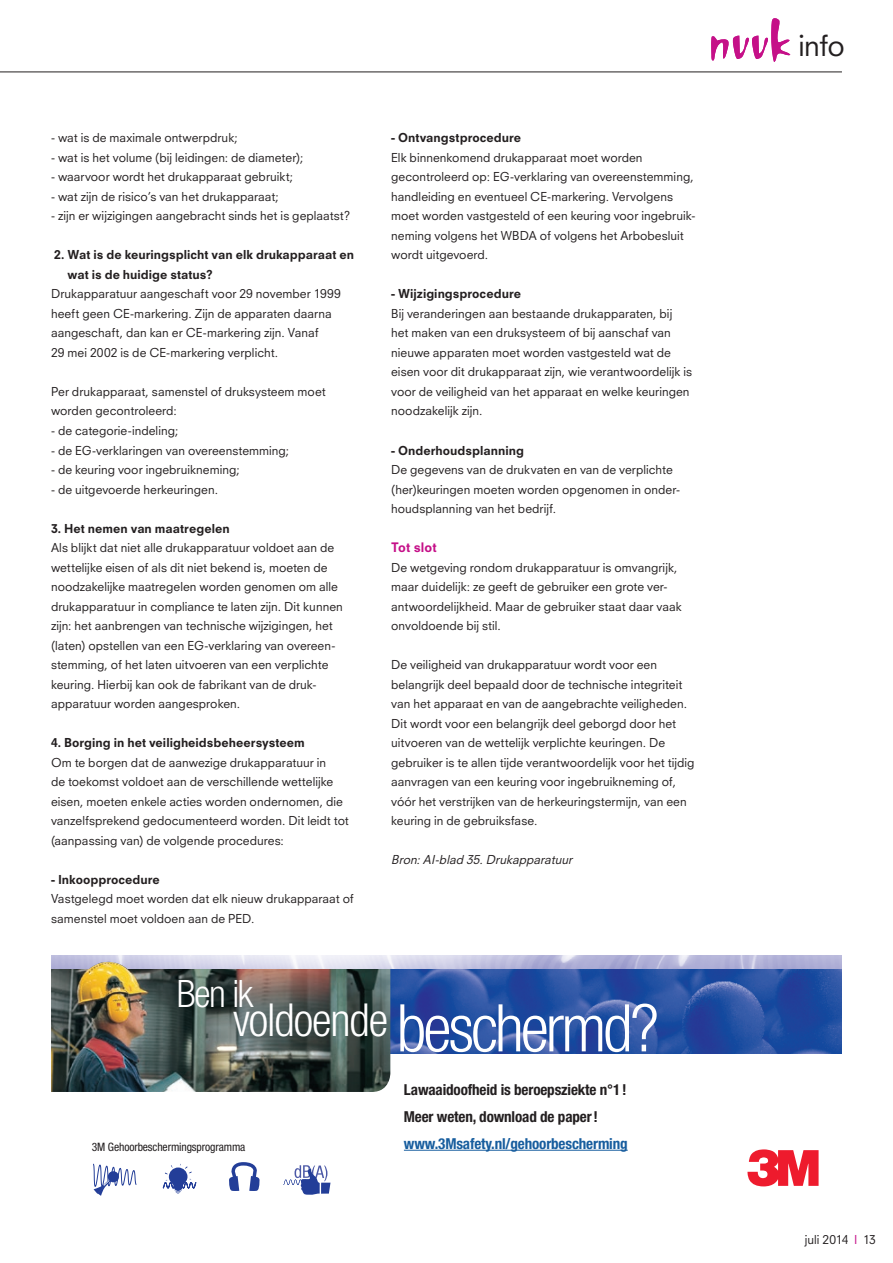
<style>
.page{position:relative;width:893px;height:1263px;background:#fff}
.page>*{position:absolute;margin:0;border:0;box-sizing:border-box;transform-origin:0 0}
.t1{font:300 condensed 65.85px "Helvetica Neue";letter-spacing:-.045em;color:#fff}
.t2{font:300 condensed 45.6px "Helvetica Neue";letter-spacing:-.025em;color:#fff}
.t3{font:300 condensed 37.8px "Helvetica Neue";color:#fff}
.t4{font:28.5px "Neuzeit SLT Std";color:#231f20}
.t5{font:700 condensed 15.15px/26.8px "Helvetica Neue";letter-spacing:-.01em;color:#231f20}
.t6{font:700 condensed 15.15px "Helvetica Neue";letter-spacing:-.01em;color:#175d9e}
.t7{font:800 12.75px "Neuzeit SLT Std";color:#c51088}
.t8{font:12px/19.5px "Neuzeit SLT Std";letter-spacing:.005em;color:#231f20}
.t9{font:800 12px/19.5px "Neuzeit SLT Std";color:#231f20}
.t10{font:italic 12px "Neuzeit SLT Std";color:#231f20}
.t11{font:condensed 11.55px "Helvetica Neue";letter-spacing:-.01em;color:#231f20}
.s1{color:#c51088}
</style>
<div class="page">
<img style="left:390px;top:969px;width:452px;height:84px">
<svg style="left:93px;top:1163px;width:44px;height:33px"></svg>
<div style="left:108px;top:1171px;width:11px;height:11px;background:#233e98;border-radius:50%"></div>
<svg style="left:162px;top:1164px;width:35px;height:29px"></svg>
<svg style="left:229px;top:1162px;width:31px;height:29px"></svg>
<svg style="left:283px;top:1165px;width:47px;height:30px"></svg>
<svg style="left:747px;top:1149px;width:72px;height:37px"></svg>
<hr style="left:404px;top:1150px;width:224px;height:1px;background:#175d9e">
<img style="left:51px;top:969px;width:339px;height:123px">
<img style="left:51px;top:955px;width:791px;height:14px">
<img style="left:71px;top:962px;width:77px;height:41px">
<hr style="left:0;top:72px;width:842px;height:1px;background:#231f20">
<svg style="left:711px;top:18px;width:79px;height:44px"></svg>
<p class="t8" style="left:51px;top:128px;width:188px">- wat is de maximale ontwerpdruk;</p>
<p class="t8" style="left:51px;top:148px;width:254px">- wat is het volume (bij leidingen: de diameter);</p>
<p class="t8" style="left:51px;top:167px;width:244px">- waarvoor wordt het drukapparaat gebruikt;</p>
<p class="t8" style="left:51px;top:187px;width:229px">- wat zijn de risico’s van het drukapparaat;</p>
<p class="t8" style="left:51px;top:206px;width:301px">- zijn er wijzigingen aangebracht sinds het is geplaatst?</p>
<p class="t9" style="left:68px;top:245px;width:288px;text-indent:-13px">2. Wat is de keuringsplicht van elk drukapparaat en wat is de huidige status?</p>
<p class="t8" style="left:51px;top:284px;width:291px">Drukapparatuur aangeschaft voor 29 november 1999 heeft geen CE-markering. Zijn de apparaten daarna aangeschaft, dan kan er CE-markering zijn. Vanaf<br>29 mei 2002 is de CE-markering verplicht.</p>
<p class="t8" style="left:51px;top:382px;width:276px">Per drukapparaat, samenstel of druksysteem moet worden gecontroleerd:</p>
<p class="t8" style="left:51px;top:421px;width:129px">- de categorie-indeling;</p>
<p class="t8" style="left:51px;top:440px;width:240px">- de EG-verklaringen van overeenstemming;</p>
<p class="t8" style="left:51px;top:460px;width:190px">- de keuring voor ingebruikneming;</p>
<p class="t8" style="left:51px;top:479px;width:168px">- de uitgevoerde herkeuringen.</p>
<p class="t9" style="left:51px;top:518px;width:180px">3. Het nemen van maatregelen</p>
<p class="t8" style="left:51px;top:538px;width:293px">Als blijkt dat niet alle drukapparatuur voldoet aan de wettelijke eisen of als dit niet bekend is, moeten de noodzakelijke maatregelen worden genomen om alle drukapparatuur in compliance te laten zijn. Dit kunnen zijn: het aanbrengen van technische wijzigingen, het (laten) opstellen van een EG-verklaring van overeen&shy;stemming, of het laten uitvoeren van een verplichte keuring. Hierbij kan ook de fabrikant van de druk&shy;apparatuur worden aangesproken.</p>
<p class="t9" style="left:51px;top:733px;width:255px">4. Borging in het veiligheidsbeheersysteem</p>
<p class="t8" style="left:51px;top:752px;width:299px">Om te borgen dat de aanwezige drukapparatuur in<br>de toekomst voldoet aan de verschillende wettelijke eisen, moeten enkele acties worden ondernomen, die vanzelfsprekend gedocumenteerd worden. Dit leidt tot (aanpassing van) de volgende procedures:</p>
<p class="t9" style="left:51px;top:869px;width:110px">- I nkoopprocedure</p>
<p class="t8" style="left:51px;top:889px;width:304px">Vastgelegd moet worden dat elk nieuw drukapparaat of samenstel moet voldoen aan de PED.</p>
<p class="t9" style="left:391px;top:128px;width:131px">- Ontvangstprocedure</p>
<p class="t8" style="left:391px;top:148px;width:306px">Elk binnenkomend drukapparaat moet worden gecontroleerd op: EG-verklaring van overeenstemming, handleiding en eventueel CE-markering. Vervolgens moet worden vastgesteld of een keuring voor ingebruik&shy;neming volgens het WBDA of volgens het Arbobesluit wordt uitgevoerd.</p>
<p class="t9" style="left:391px;top:284px;width:131px">- Wijzigingsprocedure</p>
<p class="t8" style="left:391px;top:304px;width:303px">Bij veranderingen aan bestaande drukapparaten, bij het maken van een druksysteem of bij aanschaf van nieuwe apparaten moet worden vastgesteld wat de eisen voor dit drukapparaat zijn, wie verantwoordelijk is voor de veiligheid van het apparaat en welke keuringen noodzakelijk zijn.</p>
<p class="t9" style="left:391px;top:440px;width:134px">- Onderhoudsplanning</p>
<p class="t8" style="left:391px;top:460px;width:290px">De gegevens van de drukvaten en van de verplichte (her)keuringen moeten worden opgenomen in onder&shy;houdsplanning van het bedrijf.</p>
<p class="t7" style="left:391px;top:539px;width:47px">Tot slot</p>
<p class="t8" style="left:391px;top:557px;width:292px">De wetgeving rondom drukapparatuur is omvangrijk, maar duidelijk: ze geeft de gebruiker een grote ver&shy;antwoordelijkheid. Maar de gebruiker staat daar vaak onvoldoende bij stil.</p>
<p class="t8" style="left:391px;top:655px;width:305px">De veiligheid van drukapparatuur wordt voor een belangrijk deel bepaald door de technische integriteit van het apparaat en van de aangebrachte veiligheden.<br>Dit wordt voor een belangrijk deel geborgd door het uitvoeren van de wettelijk verplichte keuringen. De gebruiker is te allen tijde verantwoordelijk voor het tijdig aanvragen van een keuring voor ingebruikneming of, vóór het verstrijken van de herkeuringstermijn, van een keuring in de gebruiksfase.</p>
<p class="t10" style="left:391px;top:852px;width:185px">Bron:AI-blad 35.Drukapparatuur</p>
<h3 class="t3" style="left:177px;top:972px;width:78px">Ben ik</h3>
<h2 class="t2" style="left:233px;top:994px;width:156px">voldoende</h2>
<p class="t11" style="left:92px;top:1140px;width:155px">3M Gehoorbeschermingsprogramma</p>
<h1 class="t1" style="left:397px;top:990px;width:263px">beschermd?</h1>
<p class="t5" style="left:404px;top:1076px;width:224px">Lawaaidoofheid is beroepsziekte n°1 !<br>Meer weten, download de paper !</p>
<p class="t6" style="left:404px;top:1134px;width:225px">www.3Msafety.nl/gehoorbescherming</p>
<h3 class="t4" style="left:798px;top:28px;width:48px">info</h3>
<p class="t8" style="left:805px;top:1229px;width:73px">juli 2014 <span class="s1">I</span> 13</p>
</div>
